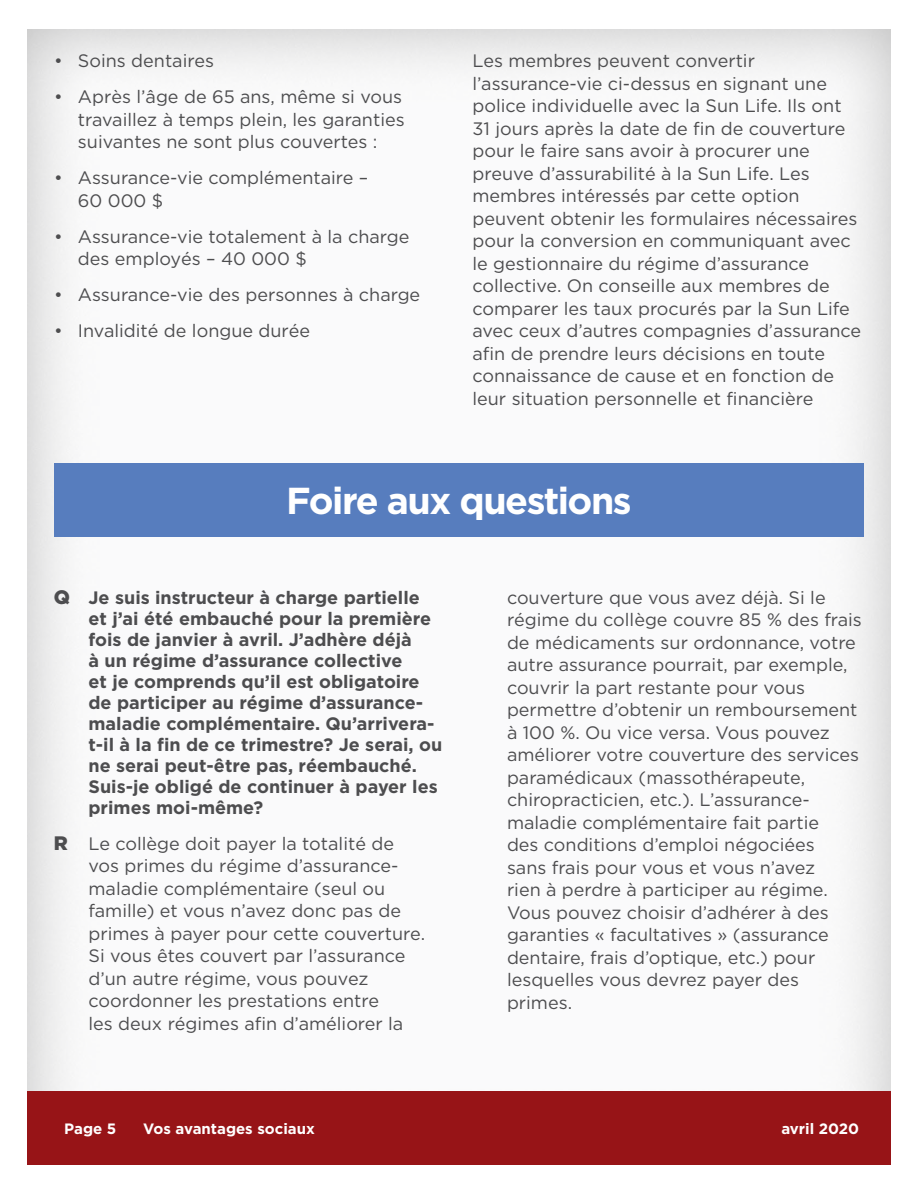
<style>
.page{position:relative;width:918px;height:1188px;background:#fff}
.page>*{position:absolute;margin:0;border:0;box-sizing:border-box;transform-origin:0 0}
.t1{font:700 37.5px "Gotham HTF";letter-spacing:-.04em;color:#fff}
.t2{font:18px/22.5px "Gotham HTF";color:#4d4d4f}
.t3{font:700 18px/21px "Gotham HTF";color:#4d4d4f}
.t4{font:700 15px "Gotham HTF";color:#fff}
.s1{font-weight:900;font-size:19.5px}
</style>
<div class="page">
<div style="left:15px;top:22px;width:877px;height:1140px;background:#000;opacity:.85"></div>
<div style="left:27px;top:1091px;width:864px;height:73px;background:#971417"></div>
<div style="left:54px;top:463px;width:810px;height:74px;background:#577dbe"></div>
<p class="t2" style="left:54px;top:49px;width:161px">• Soins dentaires</p>
<p class="t2" style="left:78px;top:85px;width:328px;text-indent:-24px">• Après l’âge de 65 ans, même si vous travaillez à temps plein, les garanties suivantes ne sont plus couvertes :</p>
<p class="t2" style="left:78px;top:166px;width:292px;text-indent:-24px">• Assurance-vie complémentaire –<br>60 000 $</p>
<p class="t2" style="left:78px;top:225px;width:333px;text-indent:-24px">• Assurance-vie totalement à la charge des employés – 40 000 $</p>
<p class="t2" style="left:54px;top:283px;width:368px">• Assurance-vie des personnes à charge</p>
<p class="t2" style="left:54px;top:319px;width:258px">• Invalidité de longue durée</p>
<p class="t2" style="left:472px;top:49px;width:390px">Les membres peuvent convertir l’assurance-vie ci-dessus en signant une police individuelle avec la Sun Life. Ils ont 31 jours après la date de fin de couverture pour le faire sans avoir à procurer une preuve d’assurabilité à la Sun Life. Les membres intéressés par cette option peuvent obtenir les formulaires nécessaires pour la conversion en communiquant avec le gestionnaire du régime d’assurance collective. On conseille aux membres de comparer les taux procurés par la Sun Life avec ceux d’autres compagnies d’assurance afin de prendre leurs décisions en toute connaissance de cause et en fonction de leur situation personnelle et financière</p>
<h1 class="t1" style="left:286px;top:479px;width:347px">Foire aux questions</h1>
<p class="t3" style="left:88px;top:587px;width:355px;text-indent:-35px"><span class="s1">Q</span> Je suis instructeur à charge partielle et j’ai été embauché pour la première fois de janvier à avril. J’adhère déjà<br>à un régime d’assurance collective<br>et je comprends qu’il est obligatoire de participer au régime d’assurance&shy;maladie complémentaire. Qu’arrivera&shy;t-il à la fin de ce trimestre? Je serai, ou ne serai peut-être pas, réembauché.<br>Suis-je obligé de continuer à payer les primes moi-même?</p>
<p class="t2" style="left:88px;top:832px;width:338px;text-indent:-35px"><span class="s1">R</span> Le collège doit payer la totalité de vos primes du régime d’assurance&shy;maladie complémentaire (seul ou famille) et vous n’avez donc pas de primes à payer pour cette couverture.<br>Si vous êtes couvert par l’assurance d’un autre régime, vous pouvez coordonner les prestations entre<br>les deux régimes afin d’améliorer la</p>
<p class="t2" style="left:507px;top:586px;width:356px">couverture que vous avez déjà. Si le régime du collège couvre 85 % des frais de médicaments sur ordonnance, votre autre assurance pourrait, par exemple, couvrir la part restante pour vous permettre d’obtenir un remboursement à 100 %. Ou vice versa. Vous pouvez améliorer votre couverture des services paramédicaux (massothérapeute, chiropracticien, etc.). L’assurance&shy;maladie complémentaire fait partie<br>des conditions d’emploi négociées<br>sans frais pour vous et vous n’avez<br>rien à perdre à participer au régime.<br>Vous pouvez choisir d’adhérer à des garanties « facultatives » (assurance dentaire, frais d’optique, etc.) pour lesquelles vous devrez payer des primes.</p>
<p class="t4" style="left:64px;top:1120px;width:54px">Page 5</p>
<p class="t4" style="left:143px;top:1120px;width:173px">Vos avantages sociaux</p>
<p class="t4" style="left:781px;top:1120px;width:79px">avril 2020</p>
</div>
